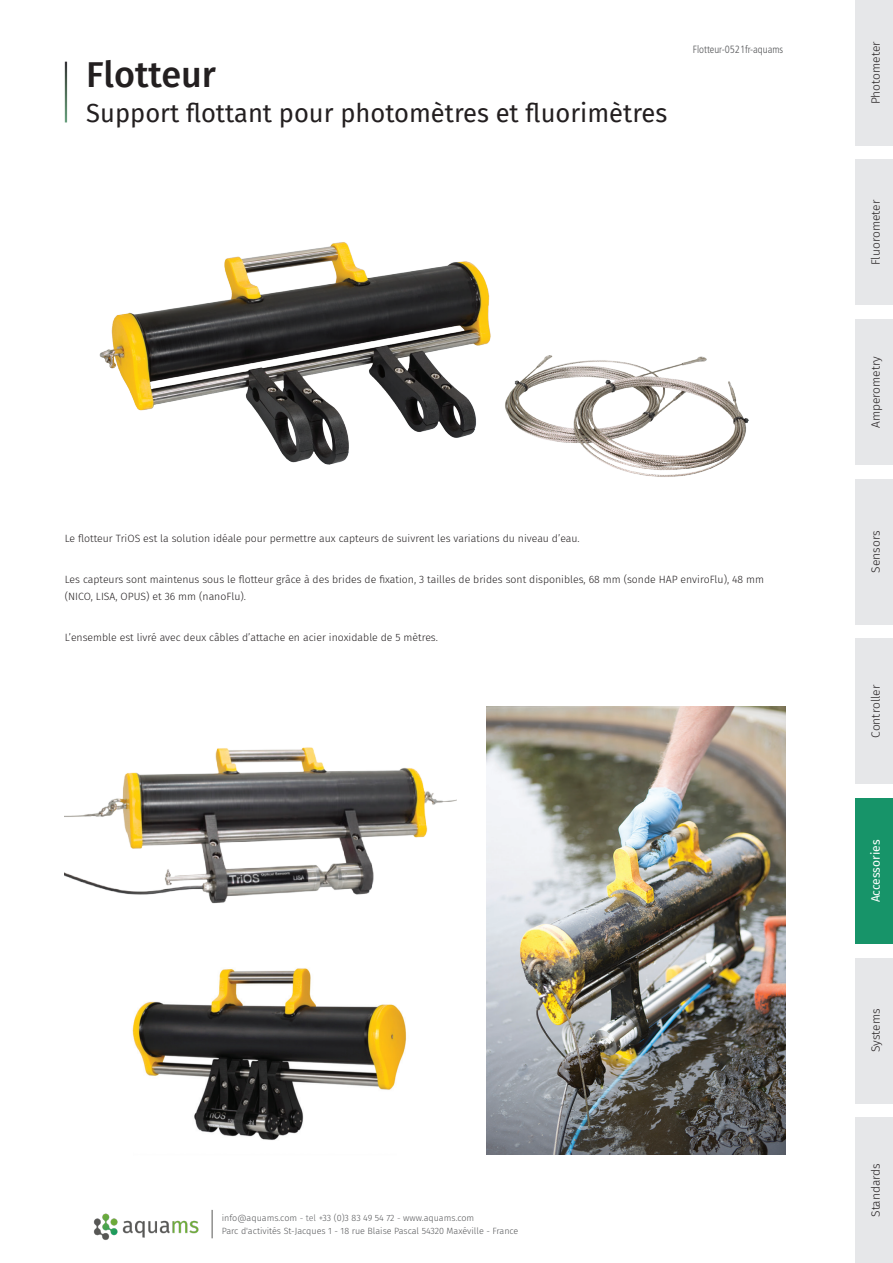
<style>
.page{position:relative;width:893px;height:1263px;background:#fff}
.page>*{position:absolute;margin:0;border:0;box-sizing:border-box;transform-origin:0 0}
.Souty-tre_FR{font:500 36px "Fira Sans";color:#231f20}
.t1{font:25.5px "Fira Sans";color:#231f20}
.t2{font:300 12px "Fira Sans";color:#231f20}
.t3{font:12px "Fira Sans";color:#fff}
.Texte_FR{font:300 10.5px/16.5px "Fira Sans";color:#231f20}
.t4{font:300 condensed 10.5px "Frutiger LT Std";color:#57585a}
.t5{font:300 9px "Fira Sans";color:#57585a}
.s1{color:#6c6d70}
</style>
<div class="page">
<img style="left:93px;top:1213px;width:106px;height:27px">
<svg style="left:212px;top:1210px;width:1px;height:28px"></svg>
<img style="left:99px;top:242px;width:650px;height:235px">
<img style="left:132px;top:968px;width:274px;height:172px">
<img style="left:487px;top:707px;width:298px;height:447px">
<img style="left:65px;top:747px;width:391px;height:157px">
<div style="left:855px;top:0;width:38px;height:146px;background:#e6e7e9"></div>
<div style="left:855px;top:160px;width:38px;height:145px;background:#e6e7e9"></div>
<div style="left:855px;top:798px;width:38px;height:146px;background:#179469"></div>
<div style="left:855px;top:319px;width:38px;height:146px;background:#e6e7e9"></div>
<div style="left:855px;top:479px;width:38px;height:146px;background:#e6e7e9"></div>
<div style="left:855px;top:638px;width:38px;height:146px;background:#e6e7e9"></div>
<div style="left:855px;top:957px;width:38px;height:146px;background:#e6e7e9"></div>
<div style="left:855px;top:1117px;width:38px;height:146px;background:#e6e7e9"></div>
<p class="Souty-tre_FR" style="left:86px;top:45px;width:131px">Flotteur</p>
<p class="t1" style="left:86px;top:94px;width:582px">Support flottant pour photomètres et fluorimètres</p>
<p class="t4" style="left:693px;top:44px;width:92px">Flotteur-0521fr-aquams</p>
<p class="Texte_FR" style="left:65px;top:529px;width:516px">Le flotteur TriOS est la solution idéale pour permettre aux capteurs de suivrent les variations du niveau d’eau.</p>
<p class="Texte_FR" style="left:65px;top:571px;width:701px">Les capteurs sont maintenus sous le flotteur grâce à des brides de fixation, 3 tailles de brides sont disponibles, 68 mm (sonde HAP enviroFlu), 48 mm (NICO, LISA, OPUS) et 36 mm (nanoFlu).</p>
<p class="Texte_FR" style="left:65px;top:629px;width:375px">L’ensemble est livré avec deux câbles d’attache en acier inoxidable de 5 mètres.</p>
<p class="t5" style="left:222px;top:1212px;width:254px">info@aquams.com <span class="s1">- tel</span> +33 (0)3 83 49 54 72 <span class="s1">-</span> www.aquams.com</p>
<p class="t5" style="left:222px;top:1224px;width:298px">Parc d'activités St-Jacques 1 - 18 rue Blaise Pascal 54320 Maxéville - France</p>
<p class="t2" style="left:867px;top:104px;width:64px;rotate:-90deg">Photometer</p>
<p class="t2" style="left:867px;top:265px;width:67px;rotate:-90deg">Fluorometer</p>
<p class="t2" style="left:867px;top:428px;width:74px;rotate:-90deg">Amperometry</p>
<p class="t2" style="left:867px;top:573px;width:44px;rotate:-90deg">Sensors</p>
<p class="t2" style="left:867px;top:738px;width:54px;rotate:-90deg">Controller</p>
<p class="t3" style="left:866px;top:902px;width:64px;rotate:-90deg">Accessories</p>
<p class="t2" style="left:867px;top:1052px;width:45px;rotate:-90deg">Systems</p>
<p class="t2" style="left:867px;top:1217px;width:55px;rotate:-90deg">Standards</p>
</div>
